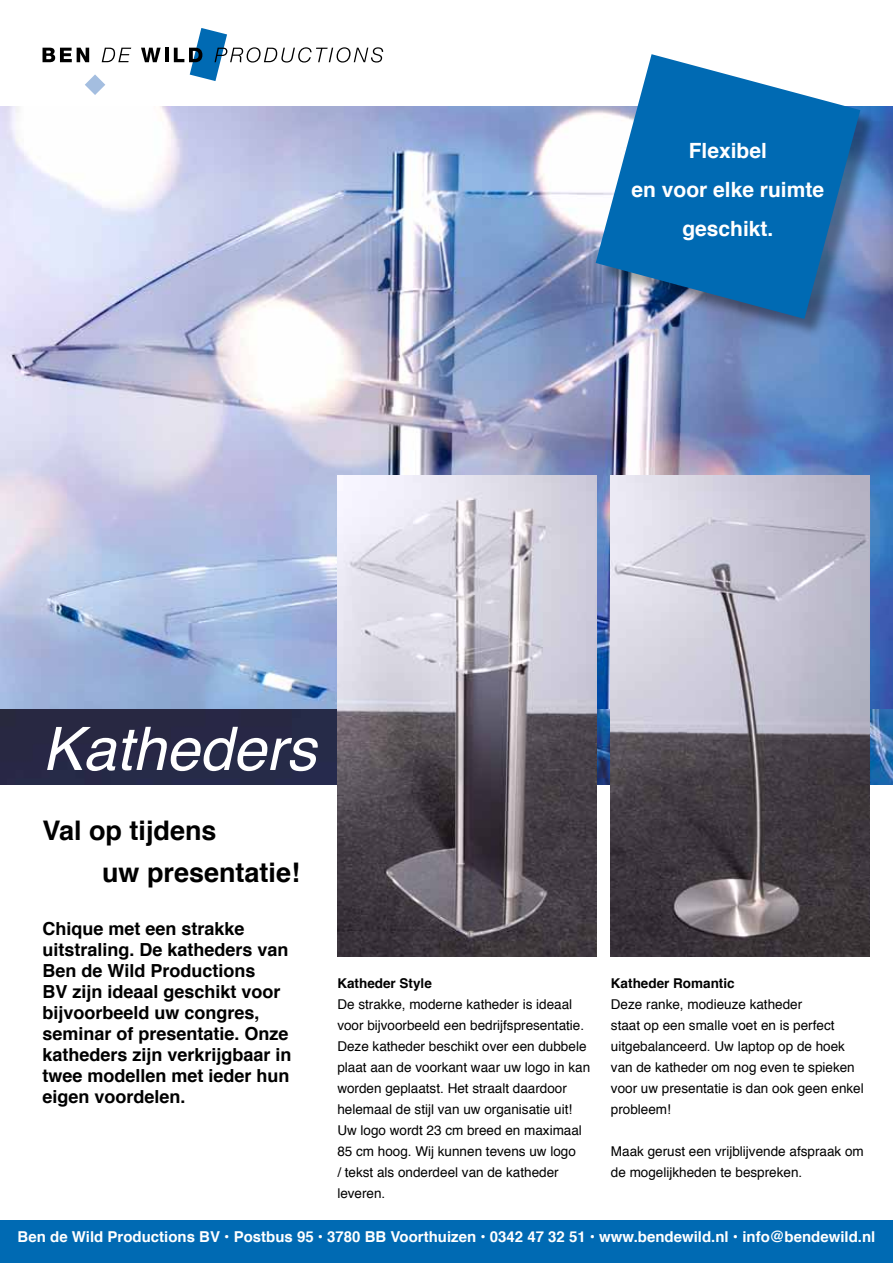
<style>
.page{position:relative;width:893px;height:1263px;background:#fff}
.page>*{position:absolute;margin:0;border:0;box-sizing:border-box;transform-origin:0 0}
.t1{font:italic 60px "Helvetica";color:#fff}
.t2{font:700 27px "Helvetica";color:#000}
.t3{font:700 21px/39px "Helvetica";color:#fff;text-align:center}
.t4{font:700 18px/21px "Helvetica";color:#000}
.t5{font:700 15px "Helvetica";color:#fff}
.t6{font:13.5px/21px "Helvetica";color:#000}
.t7{font:700 13.5px "Helvetica";color:#000}
</style>
<div class="page">
<div style="left:0;top:1220px;width:893px;height:43px;background:#006ab3"></div>
<svg style="left:43px;top:48px;width:46px;height:14px"></svg>
<svg style="left:102px;top:48px;width:29px;height:14px"></svg>
<svg style="left:141px;top:48px;width:20px;height:14px"></svg>
<hr style="left:165px;top:48px;width:3px;height:14px;background:#000">
<svg style="left:174px;top:28px;width:209px;height:53px"></svg>
<svg style="left:85px;top:74px;width:20px;height:21px"></svg>
<img style="left:0;top:106px;width:893px;height:603px">
<div style="left:598px;top:56px;width:280px;height:280px;background:#000;opacity:.35"></div>
<svg style="left:596px;top:54px;width:264px;height:265px;fill:#006ab3"></svg>
<img style="left:0;top:709px;width:893px;height:76px">
<img style="left:337px;top:476px;width:259px;height:480px">
<img style="left:611px;top:476px;width:259px;height:480px">
<h3 class="t3" style="left:632px;top:131px;width:194px">Flexibel<br>en voor elke ruimte geschikt.</h3>
<h1 class="t1" style="left:43px;top:702px;width:275px">Katheders</h1>
<h2 class="t2" style="left:43px;top:808px;width:176px">Val op tijdens</h2>
<h2 class="t2" style="left:102px;top:850px;width:200px">uw presentatie!</h2>
<p class="t4" style="left:43px;top:918px;width:251px">Chique met een strakke uitstraling. De katheders van<br>Ben de Wild Productions<br>BV zijn ideaal geschikt voor bijvoorbeeld uw congres, seminar of presentatie. Onze katheders zijn verkrijgbaar in twee modellen met ieder hun eigen voordelen.</p>
<p class="t7" style="left:337px;top:972px;width:96px">Katheder Style</p>
<p class="t6" style="left:337px;top:994px;width:254px">De strakke, moderne katheder is ideaal voor bijvoorbeeld een bedrijfspresentatie.<br>Deze katheder beschikt over een dubbele plaat aan de voorkant waar uw logo in kan worden geplaatst. Het straalt daardoor helemaal de stijl van uw organisatie uit!<br>Uw logo wordt 23 cm breed en maximaal 85 cm hoog. Wij kunnen tevens uw logo<br>/ tekst als onderdeel van de katheder leveren.</p>
<p class="t7" style="left:611px;top:972px;width:125px">Katheder Romantic</p>
<p class="t6" style="left:611px;top:994px;width:254px">Deze ranke, modieuze katheder<br>staat op een smalle voet en is perfect uitgebalanceerd. Uw laptop op de hoek van de katheder om nog even te spieken voor uw presentatie is dan ook geen enkel probleem!</p>
<p class="t6" style="left:611px;top:1141px;width:254px">Maak gerust een vrijblijvende afspraak om de mogelijkheden te bespreken.</p>
<p class="t5" style="left:18px;top:1225px;width:859px">Ben de Wild Productions BV • Postbus 95 • 3780 BB Voorthuizen • 0342 47 32 51 • www.bendewild.nl • info@bendewild.nl</p>
</div>
